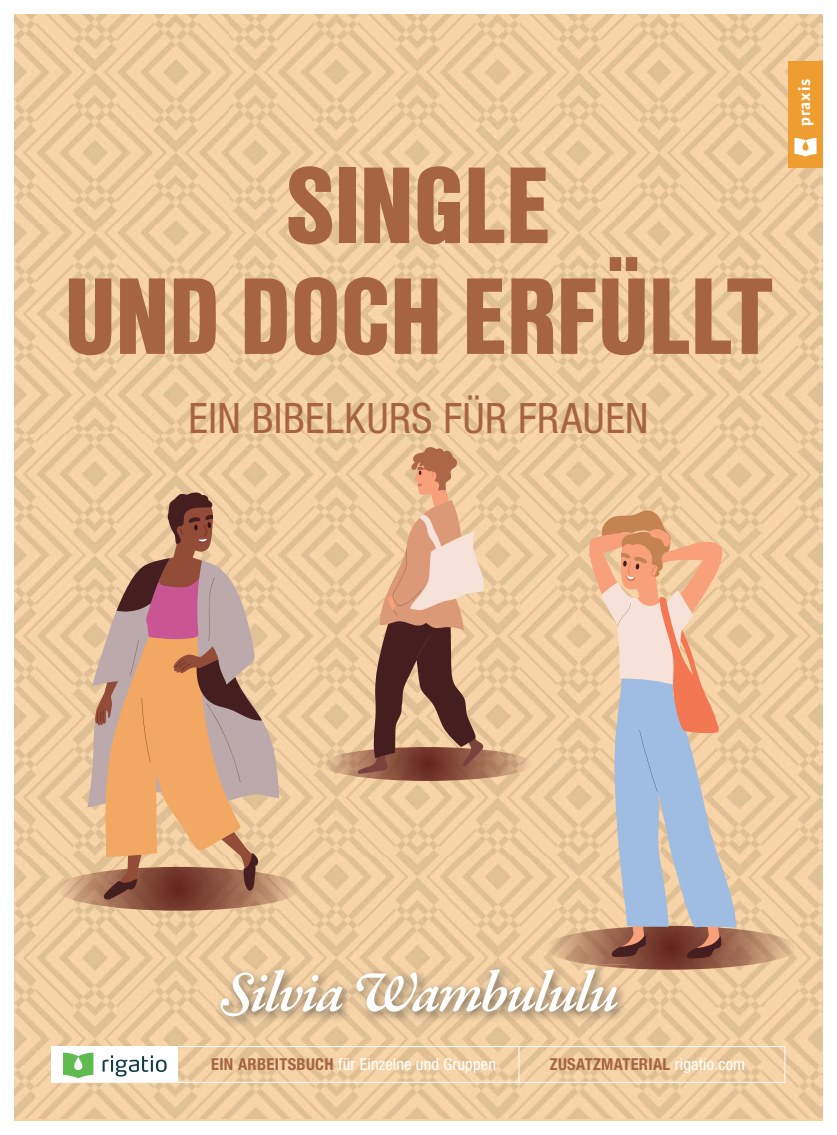
<style>
.page{position:relative;width:837px;height:1135px;background:#fff}
.page>*{position:absolute;margin:0;border:0;box-sizing:border-box;transform-origin:0 0}
.t1{font:900 105px/110.7px "Nimbus San Con L";letter-spacing:-.01em;color:#a76444;text-align:center}
.t2{font:italic 600 58.5px "Garamond Premr Pro";letter-spacing:-.035em;color:#fff}
.t3{font:condensed 42px "Helvetica Neue LT Pro";letter-spacing:.015em;color:#a76444}
.t4{font:700 17.25px "Karmina Sans";letter-spacing:.05em;color:#fff}
.t5{font:condensed 16.5px "Helvetica Neue LT Pro";letter-spacing:.01em;color:#fff}
.t6{font:700 condensed 16.5px "Helvetica Neue LT Pro";letter-spacing:.02em;color:#a76444}
.s1{font-weight:700;color:#a76444}
.s2{font-weight:400;color:#fff}
</style>
<div class="page">
<img style="left:14px;top:14px;width:808px;height:1104px">
<img style="left:215px;top:964px;width:413px;height:63px">
<div style="left:177px;top:1046px;width:608px;height:36px;border:1px solid #fff"></div>
<hr style="left:518px;top:1046px;width:1px;height:36px;background:#fff">
<div style="left:52px;top:1046px;width:125px;height:36px;background:#fff"></div>
<svg style="left:63px;top:1052px;width:30px;height:26px"></svg>
<svg style="left:103px;top:1055px;width:64px;height:21px"></svg>
<div style="left:788px;top:61px;width:34px;height:107px;background:#ee9e30"></div>
<svg style="left:794px;top:138px;width:22px;height:19px"></svg>
<img style="left:322px;top:747px;width:211px;height:34px">
<img style="left:56px;top:867px;width:244px;height:43px">
<img style="left:545px;top:925px;width:252px;height:44px">
<img style="left:591px;top:964px;width:37px;height:4px">
<svg style="left:87px;top:564px;width:192px;height:243px;background:#e4c5a1"></svg>
<svg style="left:92px;top:492px;width:170px;height:408px;background:#cc9b7b"></svg>
<svg style="left:589px;top:509px;width:147px;height:449px;background:#d0b7a7"></svg>
<svg style="left:639px;top:730px;width:19px;height:62px"></svg>
<svg style="left:618px;top:603px;width:13px;height:24px"></svg>
<svg style="left:357px;top:447px;width:130px;height:327px;background:#c59c7e"></svg>
<h1 class="t1" style="left:64px;top:146px;width:710px">SINGLE<br>UND DOCH ERFÜLLT</h1>
<h3 class="t3" style="left:188px;top:393px;width:462px">EIN BIBELKURS FÜR FRAUEN</h3>
<p class="t4" style="left:794px;top:126px;width:49px;rotate:-90deg">praxis</p>
<h2 class="t2" style="left:220px;top:956px;width:400px">Silvia Wambululu</h2>
<p class="t5" style="left:211px;top:1054px;width:286px"><span class="s1">EIN ARBEITSBUCH</span> für Einzelne und Gruppen</p>
<p class="t6" style="left:550px;top:1054px;width:197px">ZUSATZMATERIAL <span class="s2">rigatio.com</span></p>
</div>
